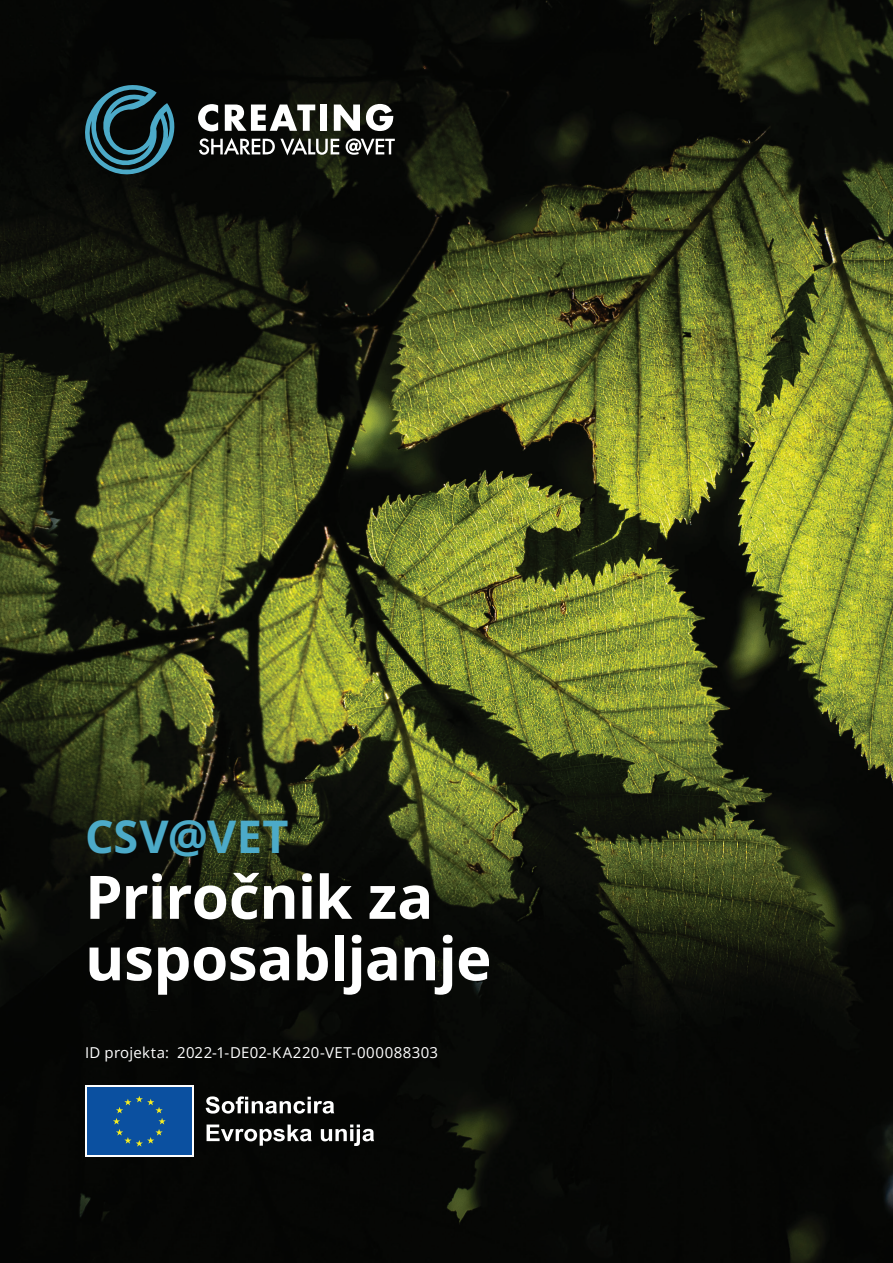
<style>
.page{position:relative;width:893px;height:1263px;background:#fff}
.page>*{position:absolute;margin:0;border:0;box-sizing:border-box;transform-origin:0 0}
.t1{font:700 60px/61.5px "Open Sans";letter-spacing:-.015em;color:#fff}
.t2{font:700 45px "Open Sans";letter-spacing:.01em;color:#4caac8}
.t3{font:15px "Open Sans";letter-spacing:.03em;color:#fff}
</style>
<div class="page">
<img style="left:0;top:0;width:893px;height:1263px">
<svg style="left:198px;top:104px;width:20px;height:27px"></svg>
<svg style="left:225px;top:105px;width:90px;height:26px"></svg>
<div style="left:320px;top:105px;width:7px;height:26px;background:#fff"></div>
<svg style="left:334px;top:105px;width:26px;height:26px"></svg>
<svg style="left:366px;top:104px;width:27px;height:27px"></svg>
<svg style="left:199px;top:138px;width:140px;height:17px"></svg>
<svg style="left:346px;top:138px;width:49px;height:17px"></svg>
<svg style="left:82px;top:84px;width:94px;height:93px;background:#1c3c45"></svg>
<svg style="left:85px;top:1086px;width:109px;height:71px"></svg>
<div style="left:87px;top:1088px;width:105px;height:67px;background:#0b50a0"></div>
<svg style="left:113px;top:1096px;width:53px;height:50px"></svg>
<svg style="left:206px;top:1096px;width:128px;height:17px"></svg>
<svg style="left:207px;top:1124px;width:105px;height:22px"></svg>
<svg style="left:321px;top:1124px;width:53px;height:22px"></svg>
<h2 class="t2" style="left:85px;top:805px;width:205px">CSV@VET</h2>
<h1 class="t1" style="left:85px;top:865px;width:408px">Priročnik za usposabljanje</h1>
<p class="t3" style="left:85px;top:1042px;width:355px">ID projekta: 2022-1-DE02-KA220-VET-000088303</p>
</div>
